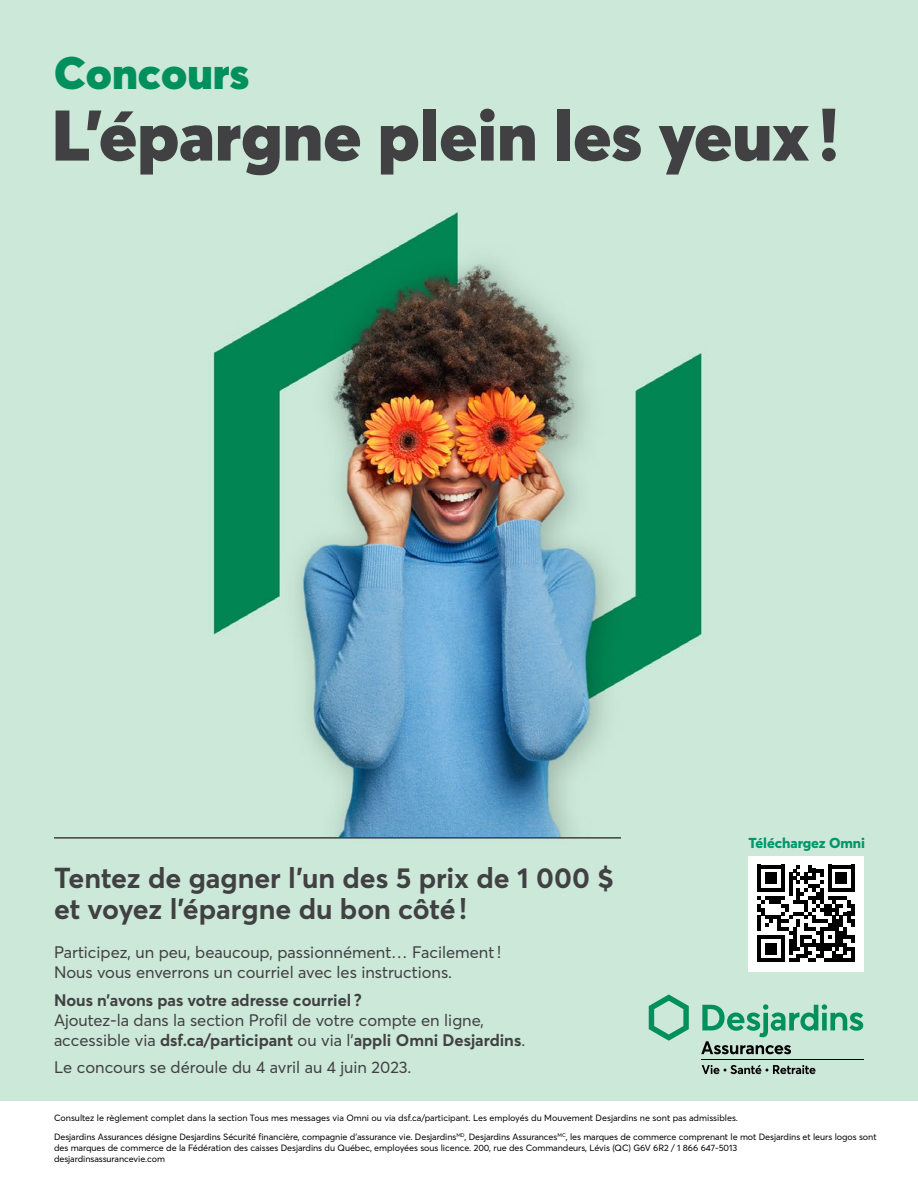
<style>
.page{position:relative;width:918px;height:1188px;background:#fff}
.page>*{position:absolute;margin:0;border:0;box-sizing:border-box;transform-origin:0 0}
.Titre{font:900 70.5px "Desjardins Sans";color:#414042}
.t1{font:900 45px "Desjardins Sans";color:#00905e}
.t2{font:700 28.5px/31.5px "Desjardins Sans";color:#414042}
.t3{font:700 16.5px/19.8px "Desjardins Sans";color:#414042}
.t4{font:16.5px/19.8px "Desjardins Sans";color:#414042}
.t5{font:800 14.25px "Desjardins Sans";letter-spacing:-.005em;color:#00976b}
.t6{font:9px/10.8px "Desjardins Sans";letter-spacing:-.005em;color:#000}
.s1{font-weight:400}
</style>
<div class="page">
<img style="left:0;top:0;width:918px;height:1101px">
<svg style="left:702px;top:1065px;width:113px;height:9px"></svg>
<hr style="left:701px;top:1059px;width:162px;height:1px;background:#000">
<svg style="left:649px;top:994px;width:40px;height:47px;background:#85c9ae"></svg>
<svg style="left:701px;top:1004px;width:162px;height:50px;background:#92c7b1"></svg>
<div style="left:748px;top:856px;width:116px;height:115px;background:#fff"></div>
<svg style="left:758px;top:865px;width:97px;height:97px"></svg>
<hr style="left:54px;top:837px;width:567px;height:2px;background:#414042">
<p class="t1" style="left:54px;top:44px;width:197px">Concours</p>
<h1 class="Titre" style="left:52px;top:91px;width:789px">L’épargne plein les yeux !</h1>
<p class="t2" style="left:54px;top:862px;width:561px">Tentez de gagner l’un des 5 prix de 1 000 $ et voyez l’épargne du bon côté !</p>
<p class="t4" style="left:54px;top:942px;width:449px">Participez, un peu, beaucoup, passionnément… Facilement !<br>Nous vous enverrons un courriel avec les instructions.</p>
<p class="t3" style="left:54px;top:990px;width:473px">Nous n’avons pas votre adresse courriel ?<br><span class="s1">Ajoutez-la dans la section Profil de votre compte en ligne, accessible via</span> dsf.ca/participant <span class="s1">ou via l’</span>appli Omni Desjardins<span class="s1">.</span></p>
<p class="t4" style="left:54px;top:1058px;width:359px">Le concours se déroule du 4 avril au 4 juin 2023.</p>
<p class="t5" style="left:748px;top:834px;width:118px">Téléchargez Omni</p>
<p class="t6" style="left:54px;top:1113px;width:686px">Consultez le règlement complet dans la section Tous mes messages via Omni ou via dsf.ca/participant. Les employés du Mouvement Desjardins ne sont pas admissibles.</p>
<p class="t6" style="left:54px;top:1132px;width:824px">Desjardins Assurances désigne Desjardins Sécurité financière, compagnie d’assurance vie. Desjardins<sup>MD</sup>, Desjardins Assurances<sup>MC</sup>, les marques de commerce comprenant le mot Desjardins et leurs logos sont des marques de commerce de la Fédération des caisses Desjardins du Québec, employées sous licence. 200, rue des Commandeurs, Lévis (QC) G6V 6R2 / 1 866 647-5013<br>desjardinsassurancevie.com</p>
</div>
